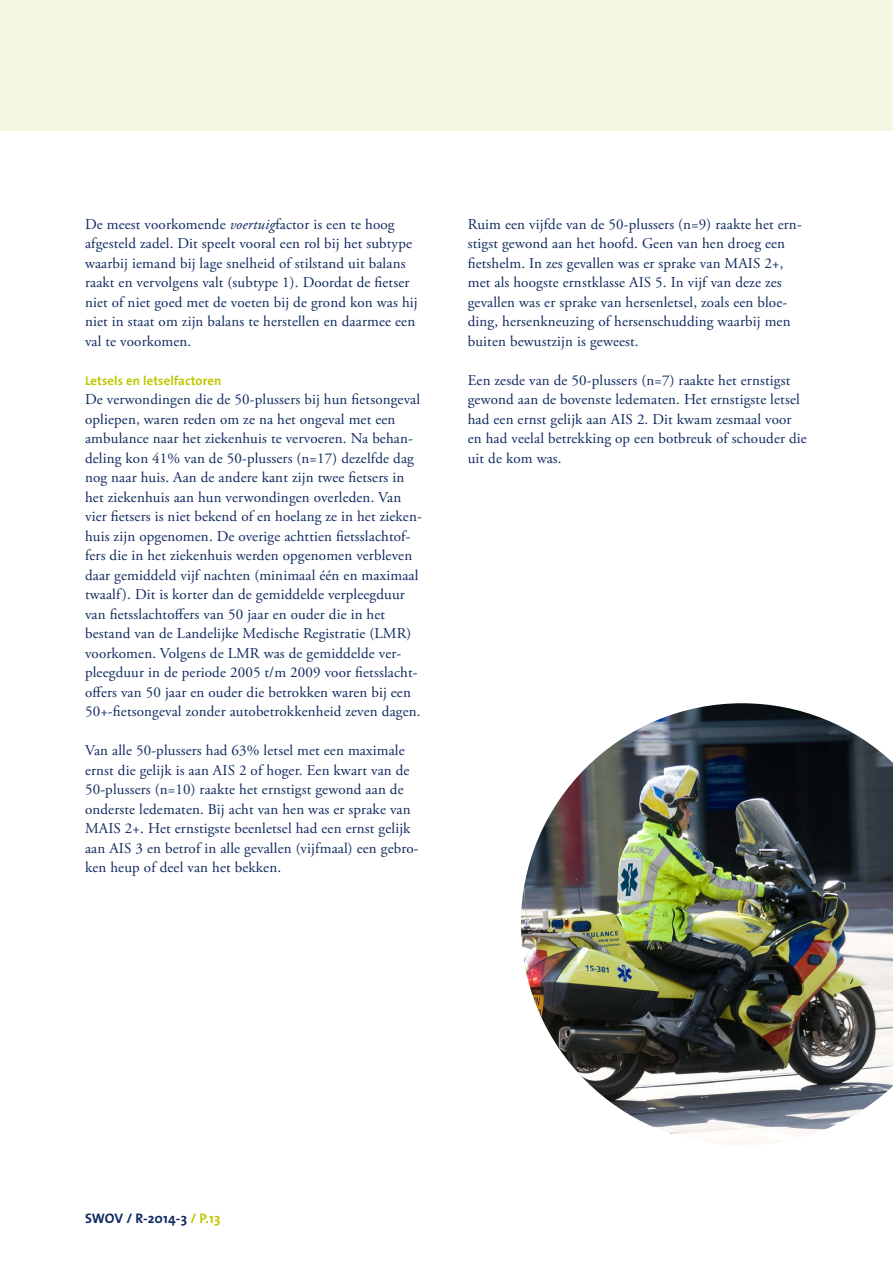
<style>
.page{position:relative;width:893px;height:1263px;background:#fff}
.page>*{position:absolute;margin:0;border:0;box-sizing:border-box;transform-origin:0 0}
.t1{font:15px/19.5px "Adobe Garamond Pro";letter-spacing:.01em;color:#10295f}
.t2{font:700 13.8px "The Sans";letter-spacing:.01em;color:#10295f}
.t3{font:700 12.75px "The Sans";letter-spacing:.01em;color:#c1c800}
.s1{font-style:italic}
.s2{color:#c1c800}
</style>
<div class="page">
<div style="left:0;top:0;width:893px;height:131px;background:#f6f7e3"></div>
<img style="left:521px;top:703px;width:372px;height:442px">
<p class="t1" style="left:85px;top:215px;width:334px">De meest voorkomende <span class="s1">voertuig</span>factor is een te hoog afgesteld zadel. Dit speelt vooral een rol bij het subtype waarbij iemand bij lage snelheid of stilstand uit balans raakt en vervolgens valt (subtype 1). Doordat de fietser niet of niet goed met de voeten bij de grond kon was hij niet in staat om zijn balans te herstellen en daarmee een val te voorkomen.</p>
<p class="t3" style="left:85px;top:370px;width:138px">Letsels en letselfactoren</p>
<p class="t1" style="left:85px;top:390px;width:338px">De verwondingen die de 50-plussers bij hun fietsongeval opliepen, waren reden om ze na het ongeval met een ambulance naar het ziekenhuis te vervoeren. Na behan&shy;deling kon 41% van de 50-plussers (n=17) dezelfde dag nog naar huis. Aan de andere kant zijn twee fietsers in het ziekenhuis aan hun verwondingen overleden. Van vier fietsers is niet bekend of en hoelang ze in het zieken&shy;huis zijn opgenomen. De overige achttien fietsslachtof&shy;fers die in het ziekenhuis werden opgenomen verbleven daar gemiddeld vijf nachten (minimaal één en maximaal twaalf). Dit is korter dan de gemiddelde verpleegduur van fietsslachtoffers van 50 jaar en ouder die in het bestand van de Landelijke Medische Registratie (LMR) voorkomen. Volgens de LMR was de gemiddelde ver&shy;pleegduur in de periode 2005 t/m 2009 voor fietsslacht&shy;offers van 50 jaar en ouder die betrokken waren bij een 50+-fietsongeval zonder autobetrokkenheid zeven dagen.</p>
<p class="t1" style="left:85px;top:741px;width:335px">Van alle 50-plussers had 63% letsel met een maximale ernst die gelijk is aan AIS 2 of hoger. Een kwart van de 50-plussers (n=10) raakte het ernstigst gewond aan de onderste ledematen. Bij acht van hen was er sprake van MAIS 2+. Het ernstigste beenletsel had een ernst gelijk aan AIS 3 en betrof in alle gevallen (vijfmaal) een gebro&shy;ken heup of deel van het bekken.</p>
<p class="t1" style="left:468px;top:215px;width:336px">Ruim een vijfde van de 50-plussers (n=9) raakte het ern&shy;stigst gewond aan het hoofd. Geen van hen droeg een fietshelm. In zes gevallen was er sprake van MAIS 2+, met als hoogste ernstklasse AIS 5. In vijf van deze zes gevallen was er sprake van hersenletsel, zoals een bloe&shy;ding, hersenkneuzing of hersenschudding waarbij men buiten bewustzijn is geweest.</p>
<p class="t1" style="left:468px;top:371px;width:341px">Een zesde van de 50-plussers (n=7) raakte het ernstigst gewond aan de bovenste ledematen. Het ernstigste letsel had een ernst gelijk aan AIS 2. Dit kwam zesmaal voor en had veelal betrekking op een botbreuk of schouder die uit de kom was.</p>
<p class="t2" style="left:85px;top:1207px;width:137px">SWOV / R-2014-3 <span class="s2">/ P.13</span></p>
</div>
